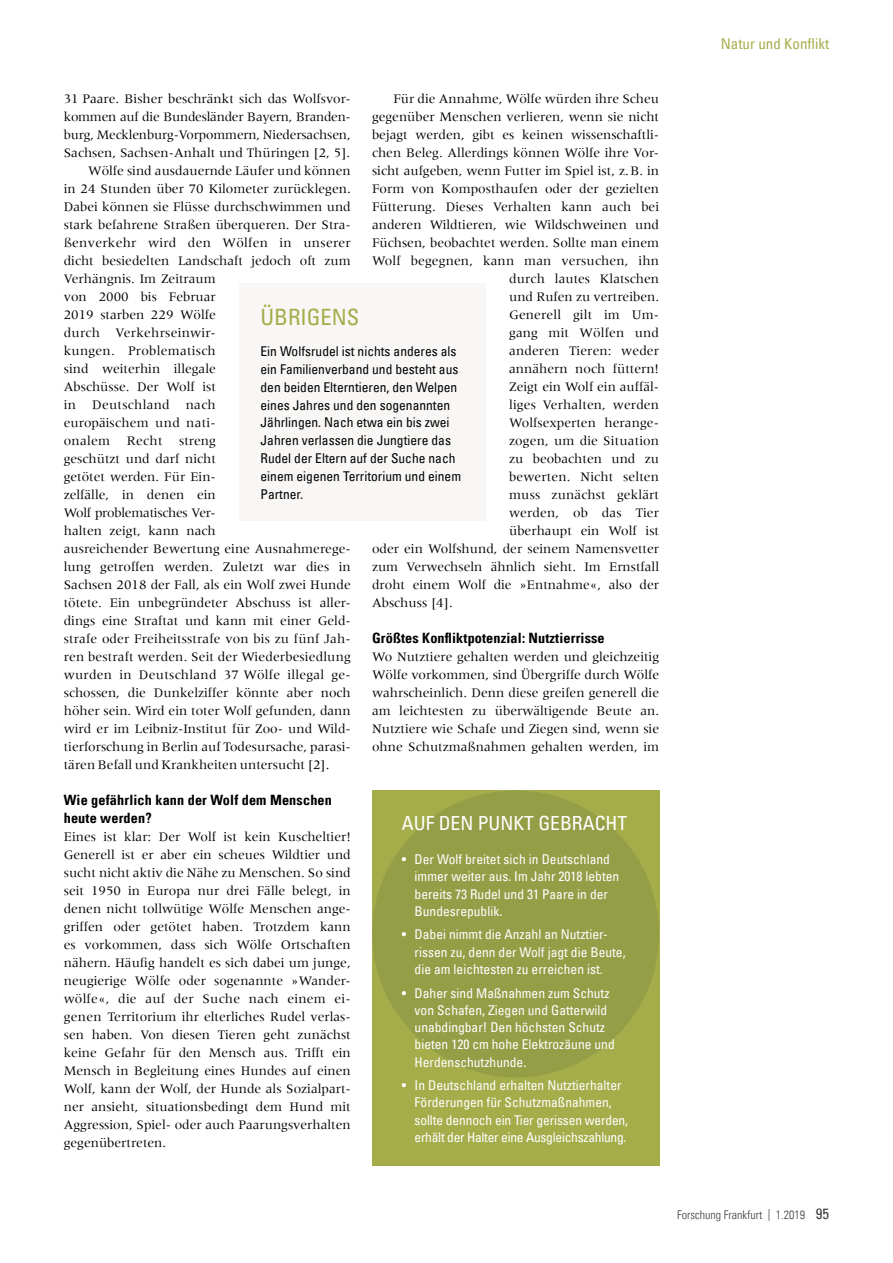
<style>
.page{position:relative;width:893px;height:1263px;background:#fff}
.page>*{position:absolute;margin:0;border:0;box-sizing:border-box;transform-origin:0 0}
.t1{font:condensed 22.5px "Univers Com 57";color:#a4ad4a}
.t2{font:condensed 19.5px "Univers Com 57";color:#fff}
.t3{font:condensed 15px "Univers Com 57";color:#a4ad4a}
.t4{font:14.25px/18px "Univers Com 67 Bold Cond";letter-spacing:.01em;color:#000}
.t5{font:13.5px/18px "Meridien";color:#000;text-align:justify}
.t6{font:condensed 13.5px/17.2px "Univers Com 57";color:#fff}
.t7{font:condensed 13.5px/18px "Univers Com 57";color:#000}
.t8{font:13.5px "Meridien";letter-spacing:.02em;color:#000}
.t9{font:13.5px "Meridien";letter-spacing:-.02em;color:#000}
.t10{font:12px "Univers Com 47 Light Cond";color:#3c3c3b}
.s1{font-family:"Univers Com 57";font-stretch:condensed;font-size:15px}
</style>
<div class="page">
<div style="left:239px;top:283px;width:247px;height:238px;background:#f9f7f5"></div>
<div style="left:372px;top:790px;width:287px;height:375px;background:#a4ad4a"></div>
<div style="left:372px;top:790px;width:287px;height:287px;background:#949e47;border-radius:50%"></div>
<p class="t5" style="left:393px;top:90px;width:267px">Für die Annahme, Wölfe würden ihre Scheu</p>
<p class="t5" style="left:372px;top:108px;width:289px">gegenüber Menschen verlieren, wenn sie nicht</p>
<p class="t5" style="left:372px;top:126px;width:289px">bejagt werden, gibt es keinen wissenschaftli-</p>
<p class="t5" style="left:372px;top:144px;width:289px">chen Beleg. Allerdings können Wölfe ihre Vor-</p>
<p class="t5" style="left:372px;top:162px;width:289px">sicht aufgeben, wenn Futter im Spiel ist, z.B. in</p>
<p class="t5" style="left:372px;top:180px;width:289px">Form von Komposthaufen oder der gezielten</p>
<p class="t5" style="left:372px;top:198px;width:289px">Fütterung. Dieses Verhalten kann auch bei</p>
<p class="t5" style="left:372px;top:216px;width:289px">anderen Wildtieren, wie Wildschweinen und</p>
<p class="t5" style="left:372px;top:234px;width:289px">Füchsen, beobachtet werden. Sollte man einem</p>
<p class="t5" style="left:372px;top:252px;width:289px">Wolf begegnen, kann man versuchen, ihn</p>
<p class="t5" style="left:509px;top:270px;width:151px">durch lautes Klatschen</p>
<p class="t5" style="left:509px;top:288px;width:151px">und Rufen zu vertreiben.</p>
<p class="t5" style="left:509px;top:306px;width:151px">Generell gilt im Um-</p>
<p class="t5" style="left:509px;top:324px;width:151px">gang mit Wölfen und</p>
<p class="t5" style="left:509px;top:342px;width:151px">anderen Tieren: weder</p>
<p class="t5" style="left:509px;top:360px;width:151px">annähern noch füttern!</p>
<p class="t5" style="left:509px;top:378px;width:151px">Zeigt ein Wolf ein auffäl-</p>
<p class="t5" style="left:509px;top:396px;width:151px">liges Verhalten, werden</p>
<p class="t5" style="left:509px;top:413px;width:151px">Wolfsexperten herange-</p>
<p class="t5" style="left:509px;top:431px;width:151px">zogen, um die Situation</p>
<p class="t5" style="left:509px;top:449px;width:151px">zu beobachten und zu</p>
<p class="t5" style="left:509px;top:467px;width:151px">bewerten. Nicht selten</p>
<p class="t5" style="left:509px;top:485px;width:151px">muss zunächst geklärt</p>
<p class="t5" style="left:509px;top:503px;width:151px">werden, ob das Tier</p>
<p class="t5" style="left:509px;top:521px;width:151px">überhaupt ein Wolf ist</p>
<p class="t5" style="left:372px;top:539px;width:289px">oder ein Wolfshund, der seinem Namensvetter</p>
<p class="t5" style="left:372px;top:557px;width:289px">zum Verwechseln ähnlich sieht. Im Ernstfall</p>
<p class="t5" style="left:372px;top:575px;width:289px">droht einem Wolf die »Entnahme«, also der</p>
<p class="t5" style="left:372px;top:593px;width:82px">Abschuss [4].</p>
<p class="t4" style="left:372px;top:629px;width:234px">Größtes Konfliktpotenzial: Nutztierrisse</p>
<p class="t5" style="left:372px;top:648px;width:289px">Wo Nutztiere gehalten werden und gleichzeitig Wölfe vorkommen, sind Übergriffe durch Wölfe wahrscheinlich. Denn diese greifen generell die am leichtesten zu überwältigende Beute an.<br>Nutztiere wie Schafe und Ziegen sind, wenn sie ohne Schutzmaßnahmen gehalten werden, im</p>
<p class="t5" style="left:64px;top:90px;width:289px">31 Paare. Bisher beschränkt sich das Wolfsvor-</p>
<p class="t9" style="left:64px;top:109px;width:289px">kommen auf die Bundesländer Bayern, Branden-</p>
<p class="t5" style="left:64px;top:126px;width:289px">burg, Mecklenburg-Vorpommern, Niedersachsen,</p>
<p class="t5" style="left:64px;top:144px;width:288px">Sachsen, Sachsen-Anhalt und Thüringen [2, 5].</p>
<p class="t5" style="left:88px;top:162px;width:264px">Wölfe sind ausdauernde Läufer und können</p>
<p class="t5" style="left:64px;top:180px;width:289px">in 24 Stunden über 70 Kilometer zurücklegen.</p>
<p class="t5" style="left:64px;top:198px;width:289px">Dabei können sie Flüsse durchschwimmen und</p>
<p class="t5" style="left:64px;top:216px;width:289px">stark befahrene Straßen überqueren. Der Stra-</p>
<p class="t8" style="left:64px;top:235px;width:289px">ßenverkehr wird den Wölfen in unserer</p>
<p class="t5" style="left:64px;top:252px;width:289px">dicht besiedelten Landschaft jedoch oft zum</p>
<p class="t5" style="left:64px;top:270px;width:154px">Verhängnis. Im Zeitraum</p>
<p class="t5" style="left:64px;top:288px;width:154px">von 2000 bis Februar</p>
<p class="t5" style="left:64px;top:306px;width:154px">2019 starben 229 Wölfe</p>
<p class="t8" style="left:64px;top:325px;width:154px">durch Verkehrseinwir-</p>
<p class="t8" style="left:64px;top:343px;width:154px">kungen. Problematisch</p>
<p class="t5" style="left:64px;top:360px;width:154px">sind weiterhin illegale</p>
<p class="t5" style="left:64px;top:378px;width:154px">Abschüsse. Der Wolf ist</p>
<p class="t8" style="left:64px;top:397px;width:154px">in Deutschland nach</p>
<p class="t8" style="left:64px;top:415px;width:154px">europäischem und nati-</p>
<p class="t8" style="left:64px;top:433px;width:154px">onalem Recht streng</p>
<p class="t5" style="left:64px;top:450px;width:154px">geschützt und darf nicht</p>
<p class="t5" style="left:64px;top:468px;width:154px">getötet werden. Für Ein-</p>
<p class="t5" style="left:64px;top:486px;width:154px">zelfälle, in denen ein</p>
<p class="t9" style="left:64px;top:505px;width:154px">Wolf problematisches Ver-</p>
<p class="t5" style="left:64px;top:522px;width:154px">halten zeigt, kann nach</p>
<p class="t5" style="left:64px;top:540px;width:289px">ausreichender Bewertung eine Ausnahmerege-</p>
<p class="t5" style="left:64px;top:558px;width:289px">lung getroffen werden. Zuletzt war dies in</p>
<p class="t5" style="left:64px;top:576px;width:289px">Sachsen 2018 der Fall, als ein Wolf zwei Hunde</p>
<p class="t5" style="left:64px;top:594px;width:289px">tötete. Ein unbegründeter Abschuss ist aller-</p>
<p class="t5" style="left:64px;top:612px;width:289px">dings eine Straftat und kann mit einer Geld-</p>
<p class="t5" style="left:64px;top:630px;width:289px">strafe oder Freiheitsstrafe von bis zu fünf Jah-</p>
<p class="t5" style="left:64px;top:648px;width:289px">ren bestraft werden. Seit der Wiederbesiedlung</p>
<p class="t8" style="left:64px;top:667px;width:289px">wurden in Deutschland 37 Wölfe illegal ge-</p>
<p class="t5" style="left:64px;top:684px;width:289px">schossen, die Dunkelziffer könnte aber noch</p>
<p class="t5" style="left:64px;top:702px;width:289px">höher sein. Wird ein toter Wolf gefunden, dann</p>
<p class="t5" style="left:64px;top:720px;width:289px">wird er im Leibniz-Institut für Zoo- und Wild-</p>
<p class="t5" style="left:64px;top:737px;width:286px">tierforschung in Berlin auf Todesursache, parasi-</p>
<p class="t5" style="left:64px;top:755px;width:267px">tären Befall und Krankheiten untersucht [2].</p>
<p class="t4" style="left:64px;top:791px;width:270px">Wie gefährlich kann der Wolf dem Menschen heute werden?</p>
<p class="t5" style="left:64px;top:828px;width:289px">Eines ist klar: Der Wolf ist kein Kuscheltier!<br>Generell ist er aber ein scheues Wildtier und sucht nicht aktiv die Nähe zu Menschen. So sind seit 1950 in Europa nur drei Fälle belegt, in denen nicht tollwütige Wölfe Menschen ange&shy;griffen oder getötet haben. Trotzdem kann es vorkommen, dass sich Wölfe Ortschaften nähern. Häufig handelt es sich dabei um junge, neugierige Wölfe oder sogenannte »Wander&shy;wölfe«, die auf der Suche nach einem ei&shy;genen Territorium ihr elterliches Rudel verlas&shy;sen haben. Von diesen Tieren geht zunächst keine Gefahr für den Mensch aus. Trifft ein Mensch in Begleitung eines Hundes auf einen Wolf, kann der Wolf, der Hunde als Sozialpart&shy;ner ansieht, situationsbedingt dem Hund mit Aggression, Spiel- oder auch Paarungsverhalten gegenübertreten.</p>
<h1 class="t1" style="left:260px;top:302px;width:100px">ÜBRIGENS</h1>
<p class="t7" style="left:260px;top:341px;width:202px">Ein Wolfsrudel ist nichts anderes als ein Familienverband und besteht aus den beiden Elterntieren, den Welpen eines Jahres und den sogenannten<br>Jährlingen. Nach etwa ein bis zwei<br>Jahren verlassen die Jungtiere das<br>Rudel der Eltern auf der Suche nach einem eigenen Territorium und einem<br>Partner.</p>
<h2 class="t2" style="left:402px;top:810px;width:227px">AUF DEN PUNKT GEBRACHT</h2>
<p class="t6" style="left:415px;top:850px;width:206px;text-indent:-13px">• Der Wolf breitet sich in Deutschland immer weiter aus. Im Jahr 2018 lebten bereits 73 Rudel und 31 Paare in der<br>Bundesrepublik.</p>
<p class="t6" style="left:415px;top:926px;width:213px;text-indent:-13px">• Dabei nimmt die Anzahl an Nutztier&shy;rissen zu, denn der Wolf jagt die Beute, die am leichtesten zu erreichen ist.</p>
<p class="t6" style="left:415px;top:984px;width:202px;text-indent:-13px">• Daher sind Maßnahmen zum Schutz von Schafen, Ziegen und Gatterwild unabdingbar! Den höchsten Schutz bieten 120 cm hohe Elektrozäune und<br>Herdenschutzhunde.</p>
<p class="t6" style="left:415px;top:1076px;width:215px;text-indent:-13px">• In Deutschland erhalten Nutztierhalter Förderungen für Schutzmaßnahmen, sollte dennoch ein Tier gerissen werden, erhält der Halter eine Ausgleichszahlung.</p>
<p class="t3" style="left:721px;top:34px;width:110px">Natur und Konflikt</p>
<p class="t10" style="left:677px;top:1208px;width:153px">Forschung Frankfurt | 1.2019 <span class="s1">95</span></p>
</div>
